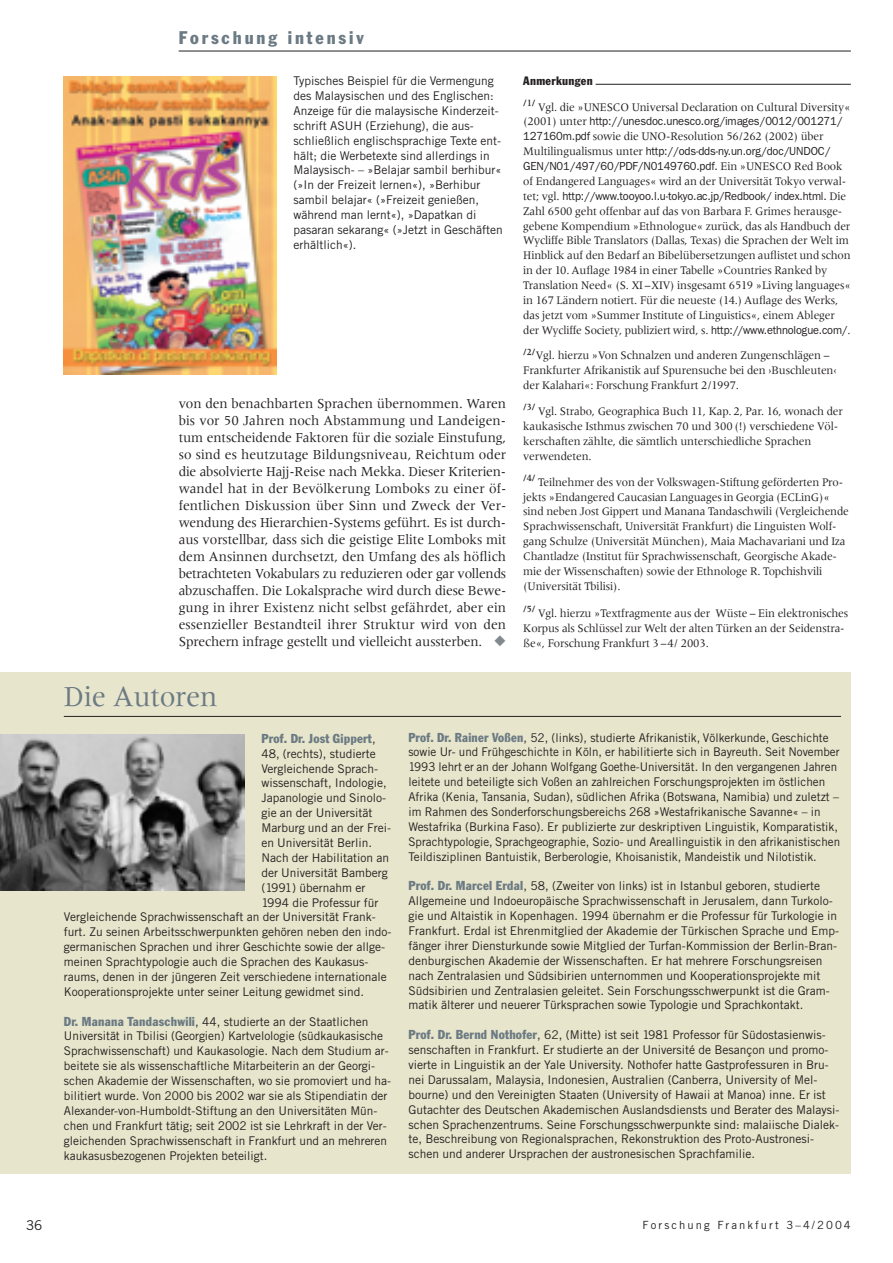
<style>
.page{position:relative;width:893px;height:1263px;background:#fff}
.page>*{position:absolute;margin:0;border:0;box-sizing:border-box;transform-origin:0 0}
.t1{font:30px "Meridien";letter-spacing:-.01em;color:#6b7a83;scale:.95 1}
.t2{font:condensed 18px "Franklin Gothic";letter-spacing:.16em;color:#6b7a83}
.t3{font:14.25px/17px "Meridien";letter-spacing:-.01em;color:#231f20;text-align:justify;scale:.95 1}
.t4{font:13.5px "Trade Gothic";color:#231f20}
.t5{font:condensed 12.75px "Franklin Gothic";letter-spacing:.02em;color:#6b7a83}
.t6{font:12px/14.9px "Trade Gothic";color:#231f20}
.t7{font:12px/14.9px "Meridien";letter-spacing:-.01em;color:#231f20;scale:.95 1}
.t8{font:condensed 12px "Franklin Gothic";letter-spacing:.025em;color:#231f20}
.t9{font:11.7px/14.9px "Franklin Gothic";letter-spacing:-.01em;color:#231f20;scale:.95 1}
.t10{font:11.25px "Trade Gothic";letter-spacing:.185em;color:#231f20}
.s1{font-family:"Meridien";font-size:12px}
.s2{font-family:"Franklin Gothic";font-size:11.7px}
.s3{color:#81898e}
.s4{font-family:"Trade Gothic";font-stretch:normal;font-size:12px;color:#231f20}
.s5{font-family:"Franklin Gothic";font-stretch:condensed;font-size:12.75px;color:#6b7a83}
</style>
<div class="page">
<div style="left:0;top:672px;width:850px;height:502px;background:#e7e5cb"></div>
<img style="left:64px;top:77px;width:212px;height:297px">
<hr style="left:179px;top:51px;width:671px;height:1px;background:#231f20">
<img style="left:0;top:734px;width:245px;height:156px">
<hr style="left:64px;top:716px;width:777px;height:1px;background:#231f20">
<hr style="left:595px;top:84px;width:255px;height:1px;background:#231f20">
<h2 class="t2" style="left:179px;top:31px;width:186px">Forschung intensiv</h2>
<p class="t6" style="left:293px;top:75px;width:211px">Typisches Beispiel für die Vermengung des Malaysischen und des Englischen:<br>Anzeige für die malaysische Kinderzeit&shy;schrift ASUH (Erziehung), die aus&shy;schließlich englischsprachige Texte ent&shy;hält; die Werbetexte sind allerdings in Malaysisch- – »Belajar sambil berhibur« (»In der Freizeit lernen«), »Berhibur sambil belajar« (»Freizeit genießen, während man lernt«), »Dapatkan di pasaran sekarang« (»Jetzt in Geschäften erhältlich«).</p>
<p class="t8" style="left:523px;top:77px;width:71px">Anmerkungen</p>
<p class="t7" style="left:523px;top:100px;width:346px"><sup>/1/</sup> Vgl. die »UNESCO Universal Declaration on Cultural Diversity«</p>
<p class="t9" style="left:523px;top:115px;width:337px"><span class="s1">(2001) unter</span> http://unesdoc.unesco.org/images/0012/001271/</p>
<p class="t7" style="left:523px;top:130px;width:317px"><span class="s2">127160m.pdf</span> sowie die UNO-Resolution 56/262 (2002) über</p>
<p class="t9" style="left:523px;top:145px;width:337px"><span class="s1">Multilingualismus unter</span> http://ods-dds-ny.un.org/doc/UNDOC/<br>GEN/N01/497/60/PDF/N0149760.pdf. <span class="s1">Ein »UNESCO Red Book</span></p>
<p class="t7" style="left:523px;top:175px;width:341px">of Endangered Languages« wird an der Universität Tokyo verwal-</p>
<p class="t9" style="left:523px;top:189px;width:341px"><span class="s1">tet; vgl.</span> http://www.tooyoo.l.u-tokyo.ac.jp/Redbook/ index.html. <span class="s1">Die</span></p>
<p class="t7" style="left:523px;top:204px;width:346px">Zahl 6500 geht offenbar auf das von Barbara F. Grimes herausge&shy;gebene Kompendium »Ethnologue« zurück, das als Handbuch der Wycliffe Bible Translators (Dallas, Texas) die Sprachen der Welt im Hinblick auf den Bedarf an Bibelübersetzungen auflistet und schon in der 10. Auflage 1984 in einer Tabelle »Countries Ranked by Translation Need« (S. XI –XIV) insgesamt 6519 »Living languages« in 167 Ländern notiert. Für die neueste (14.) Auflage des Werks, das jetzt vom »Summer Institute of Linguistics«, einem Ableger der Wycliffe Society, publiziert wird, s. <span class="s2">http://www.ethnologue.com/</span>.</p>
<p class="t7" style="left:523px;top:349px;width:331px"><sup>/2/</sup>Vgl. hierzu »Von Schnalzen und anderen Zungenschlägen –<br>Frankfurter Afrikanistik auf Spurensuche bei den ›Buschleuten‹ der Kalahari«: Forschung Frankfurt 2/1997.</p>
<p class="t7" style="left:523px;top:405px;width:338px"><sup>/3/</sup> Vgl. Strabo, Geographica Buch 11, Kap. 2, Par. 16, wonach der kaukasische Isthmus zwischen 70 und 300 (!) verschiedene Völ&shy;kerschaften zählte, die sämtlich unterschiedliche Sprachen verwendeten.</p>
<p class="t7" style="left:523px;top:475px;width:344px"><sup>/4/</sup> Teilnehmer des von der Volkswagen-Stiftung geförderten Pro&shy;jekts »Endangered Caucasian Languages in Georgia (ECLinG)« sind neben Jost Gippert und Manana Tandaschwili (Vergleichende Sprachwissenschaft, Universität Frankfurt) die Linguisten Wolf&shy;gang Schulze (Universität München), Maia Machavariani und Iza Chantladze (Institut für Sprachwissenschaft, Georgische Akade&shy;mie der Wissenschaften) sowie der Ethnologe R. Topchishvili (Universität Tbilisi).</p>
<p class="t7" style="left:523px;top:606px;width:343px"><sup>/5/</sup> Vgl. hierzu »Textfragmente aus der Wüste – Ein elektronisches<br>Korpus als Schlüssel zur Welt der alten Türken an der Seidenstra&shy;ße«, Forschung Frankfurt 3 –4/ 2003.</p>
<p class="t3" style="left:179px;top:396px;width:346px">von den benachbarten Sprachen übernommen. Waren bis vor 50 Jahren noch Abstammung und Landeigen&shy;tum entscheidende Faktoren für die soziale Einstufung, so sind es heutzutage Bildungsniveau, Reichtum oder die absolvierte Hajj-Reise nach Mekka. Dieser Kriterien&shy;wandel hat in der Bevölkerung Lomboks zu einer öf&shy;fentlichen Diskussion über Sinn und Zweck der Ver&shy;wendung des Hierarchien-Systems geführt. Es ist durch&shy;aus vorstellbar, dass sich die geistige Elite Lomboks mit dem Ansinnen durchsetzt, den Umfang des als höflich betrachteten Vokabulars zu reduzieren oder gar vollends abzuschaffen. Die Lokalsprache wird durch diese Bewe&shy;gung in ihrer Existenz nicht selbst gefährdet, aber ein essenzieller Bestandteil ihrer Struktur wird von den Sprechern infrage gestellt und vielleicht aussterben. <span class="s3">◆</span></p>
<h1 class="t1" style="left:64px;top:685px;width:163px">Die Autoren</h1>
<p class="t5" style="left:261px;top:734px;width:116px">Prof. Dr. Jost Gippert<span class="s4">,</span></p>
<p class="t6" style="left:261px;top:747px;width:116px">48, (rechts), studierte</p>
<p class="t6" style="left:261px;top:762px;width:118px">Vergleichende Sprach-</p>
<p class="t6" style="left:261px;top:777px;width:127px">wissenschaft, Indologie,</p>
<p class="t6" style="left:261px;top:792px;width:126px">Japanologie und Sinolo-</p>
<p class="t6" style="left:261px;top:807px;width:113px">gie an der Universität</p>
<p class="t6" style="left:261px;top:821px;width:131px">Marburg und an der Frei-</p>
<p class="t6" style="left:261px;top:836px;width:112px">en Universität Berlin.</p>
<p class="t6" style="left:261px;top:851px;width:129px">Nach der Habilitation an</p>
<p class="t6" style="left:261px;top:866px;width:128px">der Universität Bamberg</p>
<p class="t6" style="left:261px;top:881px;width:106px">(1991) übernahm er</p>
<p class="t6" style="left:261px;top:896px;width:119px">1994 die Professur für</p>
<p class="t6" style="left:64px;top:911px;width:313px">Vergleichende Sprachwissenschaft an der Universität Frank-</p>
<p class="t6" style="left:64px;top:926px;width:329px">furt. Zu seinen Arbeitsschwerpunkten gehören neben den indo-</p>
<p class="t6" style="left:64px;top:941px;width:323px">germanischen Sprachen und ihrer Geschichte sowie der allge-</p>
<p class="t6" style="left:64px;top:955px;width:306px">meinen Sprachtypologie auch die Sprachen des Kaukasus-</p>
<p class="t6" style="left:64px;top:970px;width:324px">raums, denen in der jüngeren Zeit verschiedene internationale</p>
<p class="t6" style="left:64px;top:985px;width:302px">Kooperationsprojekte unter seiner Leitung gewidmet sind.</p>
<p class="t6" style="left:64px;top:1015px;width:329px"><span class="s5">Dr. Manana Tandaschwili</span>, 44, studierte an der Staatlichen Universität in Tbilisi (Georgien) Kartvelologie (südkaukasische Sprachwissenschaft) und Kaukasologie. Nach dem Studium ar&shy;beitete sie als wissenschaftliche Mitarbeiterin an der Georgi&shy;schen Akademie der Wissenschaften, wo sie promoviert und ha&shy;bilitiert wurde. Von 2000 bis 2002 war sie als Stipendiatin der Alexander-von-Humboldt-Stiftung an den Universitäten Mün&shy;chen und Frankfurt tätig; seit 2002 ist sie Lehrkraft in der Ver&shy;gleichenden Sprachwissenschaft in Frankfurt und an mehreren kaukasusbezogenen Projekten beteiligt.</p>
<p class="t6" style="left:408px;top:731px;width:433px"><span class="s5">Prof. Dr. Rainer Voßen</span>, 52, (links), studierte Afrikanistik, Völkerkunde, Geschichte sowie Ur- und Frühgeschichte in Köln, er habilitierte sich in Bayreuth. Seit November 1993 lehrt er an der Johann Wolfgang Goethe-Universität. In den vergangenen Jahren leitete und beteiligte sich Voßen an zahlreichen Forschungsprojekten im östlichen Afrika (Kenia, Tansania, Sudan), südlichen Afrika (Botswana, Namibia) und zuletzt – im Rahmen des Sonderforschungsbereichs 268 »Westafrikanische Savanne« – in Westafrika (Burkina Faso). Er publizierte zur deskriptiven Linguistik, Komparatistik, Sprachtypologie, Sprachgeographie, Sozio- und Areallinguistik in den afrikanistischen Teildisziplinen Bantuistik, Berberologie, Khoisanistik, Mandeistik und Nilotistik.</p>
<p class="t6" style="left:408px;top:880px;width:432px"><span class="s5">Prof. Dr. Marcel Erdal</span>, 58, (Zweiter von links) ist in Istanbul geboren, studierte Allgemeine und Indoeuropäische Sprachwissenschaft in Jerusalem, dann Turkolo&shy;gie und Altaistik in Kopenhagen. 1994 übernahm er die Professur für Turkologie in Frankfurt. Erdal ist Ehrenmitglied der Akademie der Türkischen Sprache und Emp&shy;fänger ihrer Diensturkunde sowie Mitglied der Turfan-Kommission der Berlin-Bran&shy;denburgischen Akademie der Wissenschaften. Er hat mehrere Forschungsreisen nach Zentralasien und Südsibirien unternommen und Kooperationsprojekte mit Südsibirien und Zentralasien geleitet. Sein Forschungsschwerpunkt ist die Gram&shy;matik älterer und neuerer Türksprachen sowie Typologie und Sprachkontakt.</p>
<p class="t6" style="left:408px;top:1029px;width:432px"><span class="s5">Prof. Dr. Bernd Nothofer</span>, 62, (Mitte) ist seit 1981 Professor für Südostasienwis&shy;senschaften in Frankfurt. Er studierte an der Université de Besançon und promo&shy;vierte in Linguistik an der Yale University. Nothofer hatte Gastprofessuren in Bru&shy;nei Darussalam, Malaysia, Indonesien, Australien (Canberra, University of Mel&shy;bourne) und den Vereinigten Staaten (University of Hawaii at Manoa) inne. Er ist Gutachter des Deutschen Akademischen Auslandsdiensts und Berater des Malaysi&shy;schen Sprachenzentrums. Seine Forschungsschwerpunkte sind: malaiische Dialek&shy;te, Beschreibung von Regionalsprachen, Rekonstruktion des Proto-Austronesi&shy;schen und anderer Ursprachen der austronesischen Sprachfamilie.</p>
<p class="t4" style="left:26px;top:1220px;width:18px">36</p>
<p class="t10" style="left:642px;top:1221px;width:210px">Forschung Frankfurt 3–4/2004</p>
</div>
